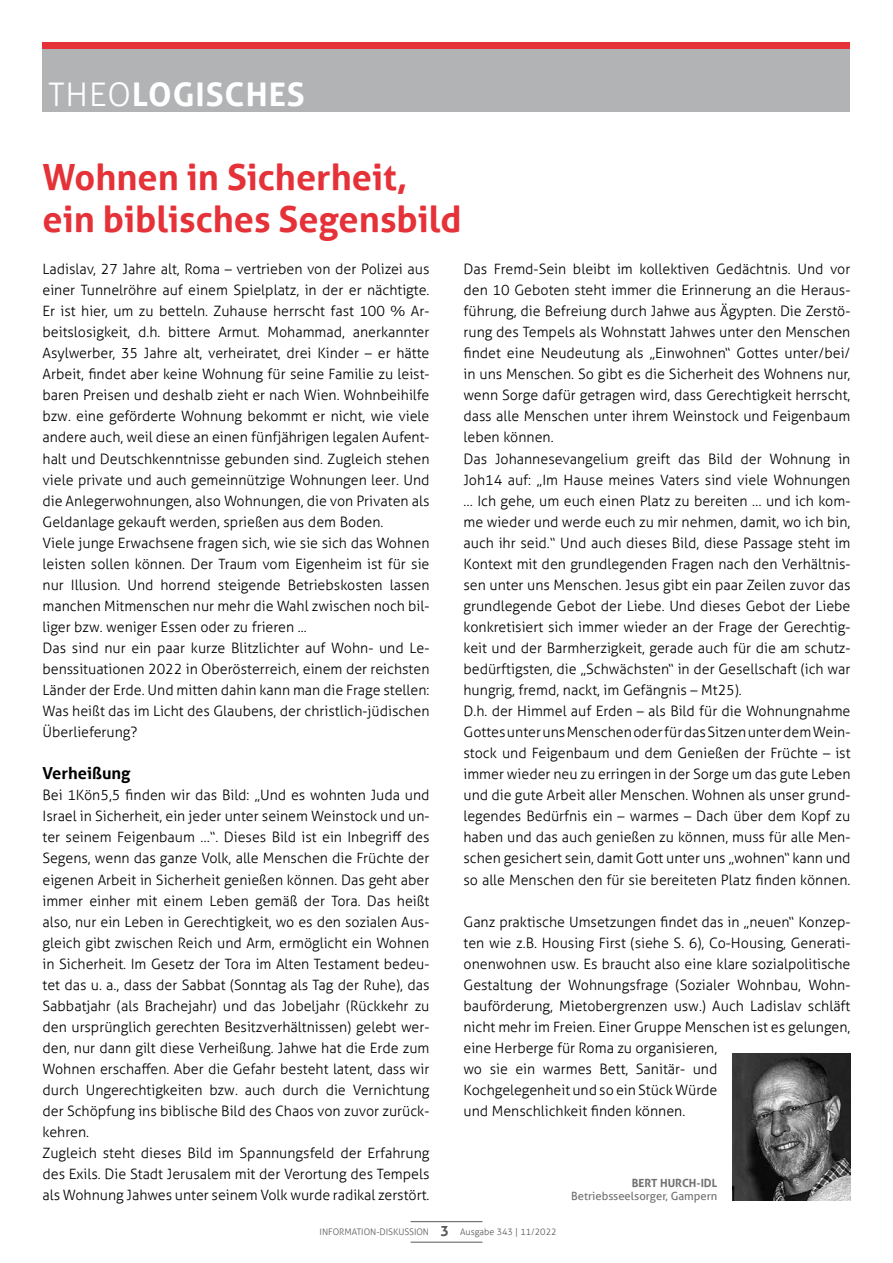
<style>
.page{position:relative;width:893px;height:1263px;background:#fff}
.page>*{position:absolute;margin:0;border:0;box-sizing:border-box;transform-origin:0 0}
.t1{font:700 36px/42.2px "Aller";color:#e53138}
.t2{font:700 32.55px "Aller";letter-spacing:.03em;color:#fff}
.t3{font:700 16.5px "Aller";color:#000}
.t4{font:300 14.25px/21px "Aller";color:#000}
.t5{font:11.25px "Aller";color:#707172}
.t6{font:700 11.25px "Aller";color:#707172}
.t7{font:300 9px "Aller";color:#58585a}
.s1{font-weight:300}
.s2{font-weight:700;font-size:14.25px}
</style>
<div class="page">
<hr style="left:411px;top:1221px;width:71px;height:1px;background:#58585a">
<hr style="left:411px;top:1242px;width:71px;height:1px;background:#58585a">
<div style="left:43px;top:49px;width:807px;height:63px;background:#b1b3b4"></div>
<div style="left:43px;top:43px;width:807px;height:6px;background:#e53138"></div>
<img style="left:733px;top:1054px;width:117px;height:146px">
<h2 class="t2" style="left:48px;top:74px;width:258px"><span class="s1">THEO</span>LOGISCHES</h2>
<h1 class="t1" style="left:43px;top:156px;width:421px">Wohnen in Sicherheit, ein biblisches Segensbild</h1>
<p class="t4" style="left:43px;top:259px;width:388px">Ladislav, 27 Jahre alt, Roma – vertrieben von der Polizei aus einer Tunnelröhre auf einem Spielplatz, in der er nächtigte.<br>Er ist hier, um zu betteln. Zuhause herrscht fast 100 % Ar&shy;beitslosigkeit, d.h. bittere Armut. Mohammad, anerkannter Asylwerber, 35 Jahre alt, verheiratet, drei Kinder – er hätte Arbeit, findet aber keine Wohnung für seine Familie zu leist&shy;baren Preisen und deshalb zieht er nach Wien. Wohnbeihilfe bzw. eine geförderte Wohnung bekommt er nicht, wie viele andere auch, weil diese an einen fünfjährigen legalen Aufent&shy;halt und Deutschkenntnisse gebunden sind. Zugleich stehen viele private und auch gemeinnützige Wohnungen leer. Und die Anlegerwohnungen, also Wohnungen, die von Privaten als Geldanlage gekauft werden, sprießen aus dem Boden.<br>Viele junge Erwachsene fragen sich, wie sie sich das Wohnen leisten sollen können. Der Traum vom Eigenheim ist für sie nur Illusion. Und horrend steigende Betriebskosten lassen manchen Mitmenschen nur mehr die Wahl zwischen noch bil&shy;liger bzw. weniger Essen oder zu frieren ...<br>Das sind nur ein paar kurze Blitzlichter auf Wohn- und Le&shy;benssituationen 2022 in Oberösterreich, einem der reichsten Länder der Erde. Und mitten dahin kann man die Frage stellen:<br>Was heißt das im Licht des Glaubens, der christlich-jüdischen Überlieferung?</p>
<p class="t3" style="left:43px;top:763px;width:90px">Verheißung</p>
<p class="t4" style="left:43px;top:785px;width:388px">Bei 1Kön5,5 finden wir das Bild: „Und es wohnten Juda und Israel in Sicherheit, ein jeder unter seinem Weinstock und un&shy;ter seinem Feigenbaum …“. Dieses Bild ist ein Inbegriff des Segens, wenn das ganze Volk, alle Menschen die Früchte der eigenen Arbeit in Sicherheit genießen können. Das geht aber immer einher mit einem Leben gemäß der Tora. Das heißt also, nur ein Leben in Gerechtigkeit, wo es den sozialen Aus&shy;gleich gibt zwischen Reich und Arm, ermöglicht ein Wohnen in Sicherheit. Im Gesetz der Tora im Alten Testament bedeu&shy;tet das u. a., dass der Sabbat (Sonntag als Tag der Ruhe), das Sabbatjahr (als Brachejahr) und das Jobeljahr (Rückkehr zu den ursprünglich gerechten Besitzverhältnissen) gelebt wer&shy;den, nur dann gilt diese Verheißung. Jahwe hat die Erde zum Wohnen erschaffen. Aber die Gefahr besteht latent, dass wir durch Ungerechtigkeiten bzw. auch durch die Vernichtung der Schöpfung ins biblische Bild des Chaos von zuvor zurück&shy;kehren.<br>Zugleich steht dieses Bild im Spannungsfeld der Erfahrung des Exils. Die Stadt Jerusalem mit der Verortung des Tempels als Wohnung Jahwes unter seinem Volk wurde radikal zerstört.</p>
<p class="t4" style="left:463px;top:259px;width:388px">Das Fremd-Sein bleibt im kollektiven Gedächtnis. Und vor den 10 Geboten steht immer die Erinnerung an die Heraus&shy;führung, die Befreiung durch Jahwe aus Ägypten. Die Zerstö&shy;rung des Tempels als Wohnstatt Jahwes unter den Menschen findet eine Neudeutung als „Einwohnen“ Gottes unter/bei/ in uns Menschen. So gibt es die Sicherheit des Wohnens nur, wenn Sorge dafür getragen wird, dass Gerechtigkeit herrscht, dass alle Menschen unter ihrem Weinstock und Feigenbaum leben können.<br>Das Johannesevangelium greift das Bild der Wohnung in Joh14 auf: „Im Hause meines Vaters sind viele Wohnungen … Ich gehe, um euch einen Platz zu bereiten … und ich kom&shy;me wieder und werde euch zu mir nehmen, damit, wo ich bin, auch ihr seid.“ Und auch dieses Bild, diese Passage steht im Kontext mit den grundlegenden Fragen nach den Verhältnis&shy;sen unter uns Menschen. Jesus gibt ein paar Zeilen zuvor das grundlegende Gebot der Liebe. Und dieses Gebot der Liebe konkretisiert sich immer wieder an der Frage der Gerechtig&shy;keit und der Barmherzigkeit, gerade auch für die am schutz&shy;bedürftigsten, die „Schwächsten“ in der Gesellschaft (ich war hungrig, fremd, nackt, im Gefängnis – Mt25).<br>D.h. der Himmel auf Erden – als Bild für die Wohnungnahme Gottes unter uns Menschen oder für das Sitzen unter dem Wein&shy;stock und Feigenbaum und dem Genießen der Früchte – ist immer wieder neu zu erringen in der Sorge um das gute Leben und die gute Arbeit aller Menschen. Wohnen als unser grund&shy;legendes Bedürfnis ein – warmes – Dach über dem Kopf zu haben und das auch genießen zu können, muss für alle Men&shy;schen gesichert sein, damit Gott unter uns „wohnen“ kann und so alle Menschen den für sie bereiteten Platz finden können.</p>
<p class="t4" style="left:463px;top:911px;width:388px">Ganz praktische Umsetzungen findet das in „neuen“ Konzep&shy;ten wie z.B. Housing First (siehe S. 6), Co-Housing, Generati&shy;onenwohnen usw. Es braucht also eine klare sozialpolitische Gestaltung der Wohnungsfrage (Sozialer Wohnbau, Wohn&shy;bauförderung, Mietobergrenzen usw.) Auch Ladislav schläft nicht mehr im Freien. Einer Gruppe Menschen ist es gelungen, eine Herberge für Roma zu organisieren,<br>wo sie ein warmes Bett, Sanitär- und<br>Kochgelegenheit und so ein Stück Würde<br>und Menschlichkeit finden können.</p>
<p class="t6" style="left:632px;top:1176px;width:87px">BERT HURCH-IDL</p>
<p class="t5" style="left:571px;top:1189px;width:148px">Betriebsseelsorger, Gampern</p>
<p class="t7" style="left:320px;top:1226px;width:131px">INFORMATION-DISKUSSION <span class="s2">3</span></p>
<p class="t7" style="left:460px;top:1226px;width:98px">Ausgabe 343 | 11/2022</p>
</div>
